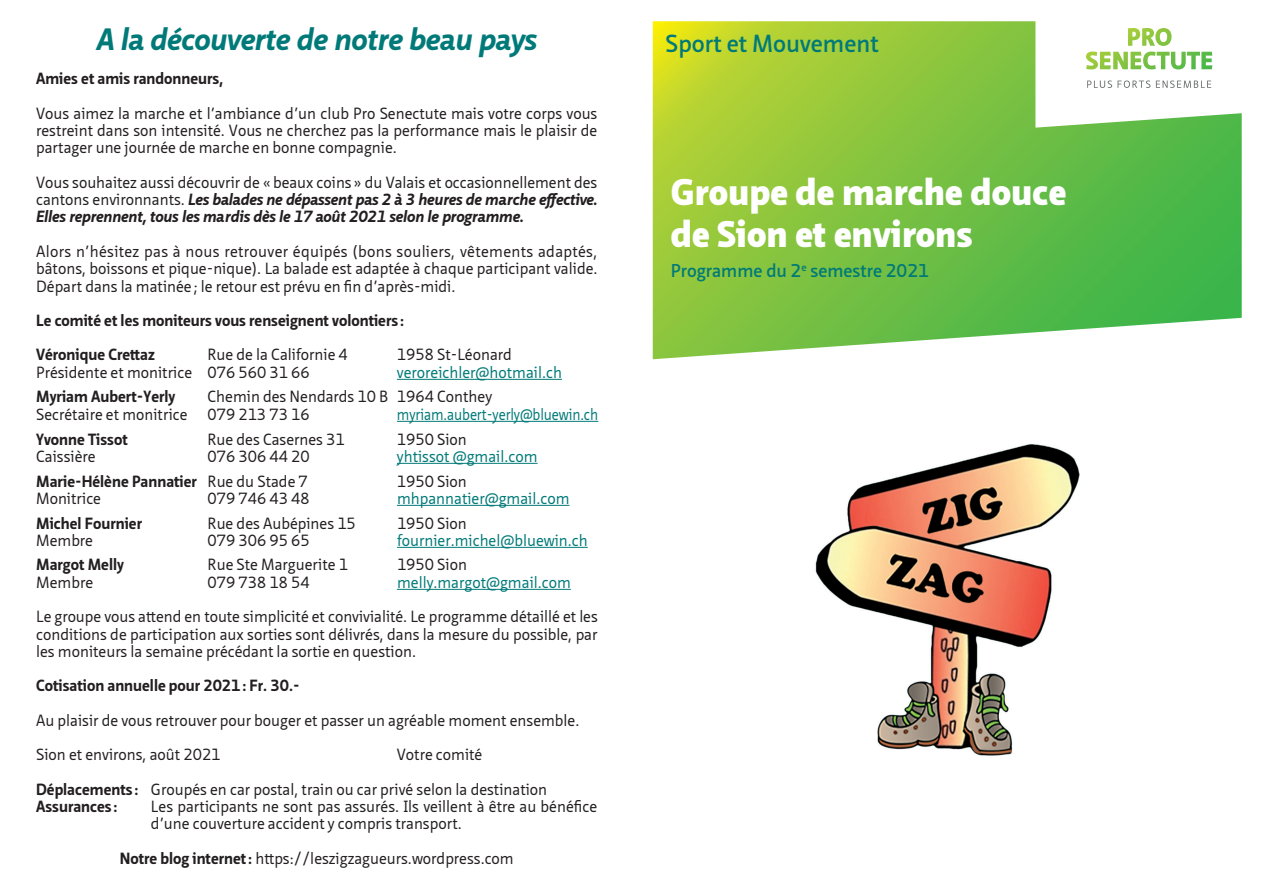
<style>
.page{position:relative;width:1263px;height:893px;background:#fff}
.page>*{position:absolute;margin:0;border:0;box-sizing:border-box;transform-origin:0 0}
.t1{font:900 36px/42px "Neue Sans Pro";color:#fff}
.t2{font:italic 700 30px "Neue Sans Pro";color:#007a78}
.t3{font:600 24px "Neue Sans Pro";color:#007a78}
.t4{font:600 18px "Neue Sans Pro";color:#007a78}
.t5{font:15.75px/17.2px "Neue Sans Pro";color:#231f20;text-align:justify}
.t6{font:700 15.75px/34.5px "Neue Sans Pro";color:#231f20}
.t7{font:italic 700 15.75px/17.2px "Neue Sans Pro";color:#231f20;text-align:justify}
.t8{font:15.75px "Neue Sans Pro";color:#007a78}
.t9{font:15.75px "Neue Sans Pro";color:#007a78;scale:.89 1}
.s1{font-weight:400;font-style:normal}
.s2{font-weight:400}
.s3{font-weight:700}
</style>
<div class="page">
<svg style="left:653px;top:21px;width:589px;height:295px;background:#7dc33f"></svg>
<svg style="left:652px;top:316px;width:590px;height:44px"></svg>
<hr style="left:397px;top:379px;width:165px;height:1px;background:#007a78">
<hr style="left:397px;top:421px;width:201px;height:1px;background:#007a78">
<hr style="left:397px;top:463px;width:141px;height:1px;background:#007a78">
<hr style="left:397px;top:505px;width:172px;height:1px;background:#007a78">
<hr style="left:397px;top:547px;width:191px;height:1px;background:#007a78">
<hr style="left:397px;top:589px;width:174px;height:1px;background:#007a78">
<img style="left:815px;top:444px;width:265px;height:312px">
<svg style="left:1035px;top:21px;width:207px;height:107px"></svg>
<h2 class="t2" style="left:97px;top:20px;width:442px">A la découverte de notre beau pays</h2>
<h3 class="t3" style="left:665px;top:28px;width:215px">Sport et Mouvement</h3>
<p class="t6" style="left:36px;top:61px;width:189px">Amies et amis randonneurs,</p>
<p class="t5" style="left:36px;top:105px;width:563px">Vous aimez la marche et l’ambiance d’un club Pro Senectute mais votre corps vous restreint dans son intensité. Vous ne cherchez pas la performance mais le plaisir de partager une journée de marche en bonne compagnie.</p>
<p class="t7" style="left:36px;top:174px;width:563px"><span class="s1">Vous souhaitez aussi découvrir de «beaux coins» du Valais et occasionnellement des cantons environnants.</span> Les balades ne dépassent pas 2 à 3 heures de marche effective.<br>Elles reprennent, tous les mardis dès le 17 août 2021 selon le programme.</p>
<p class="t5" style="left:36px;top:243px;width:563px">Alors n’hésitez pas à nous retrouver équipés (bons souliers, vêtements adaptés, bâtons, boissons et pique-nique). La balade est adaptée à chaque participant valide.<br>Départ dans la matinée; le retour est prévu en fin d’après-midi.</p>
<p class="t6" style="left:36px;top:303px;width:369px">Le comité et les moniteurs vous renseignent volontiers :<br>Véronique Crettaz</p>
<h1 class="t1" style="left:671px;top:171px;width:397px">Groupe de marche douce de Sion et environs</h1>
<p class="t4" style="left:671px;top:259px;width:260px">Programme du 2<sup>e</sup> semestre 2021</p>
<p class="t5" style="left:208px;top:346px;width:142px">Rue de la Californie 4</p>
<p class="t5" style="left:397px;top:346px;width:116px">1958 St-Léonard</p>
<p class="t5" style="left:36px;top:363px;width:275px">Présidente et monitrice 076 560 31 66</p>
<p class="t8" style="left:397px;top:362px;width:167px">veroreichler@hotmail.ch</p>
<p class="t6" style="left:36px;top:379px;width:141px">Myriam Aubert-Yerly</p>
<p class="t5" style="left:208px;top:388px;width:286px">Chemin des Nendards 10 B 1964 Conthey</p>
<p class="t5" style="left:36px;top:405px;width:153px">Secrétaire et monitrice</p>
<p class="t5" style="left:207px;top:405px;width:103px">079 213 73 16</p>
<p class="t9" style="left:397px;top:404px;width:228px">myriam.aubert-yerly@bluewin.ch</p>
<p class="t6" style="left:36px;top:421px;width:93px">Yvonne Tissot</p>
<p class="t5" style="left:208px;top:430px;width:139px">Rue des Casernes 31</p>
<p class="t5" style="left:397px;top:430px;width:71px">1950 Sion</p>
<p class="t5" style="left:36px;top:447px;width:61px">Caissière</p>
<p class="t5" style="left:208px;top:447px;width:104px">076 306 44 20</p>
<p class="t8" style="left:397px;top:446px;width:142px">yhtissot @gmail.com</p>
<p class="t6" style="left:36px;top:463px;width:273px">Marie-Hélène Pannatier <span class="s2">Rue du Stade 7</span></p>
<p class="t5" style="left:397px;top:472px;width:71px">1950 Sion</p>
<p class="t5" style="left:36px;top:489px;width:66px">Monitrice</p>
<p class="t5" style="left:208px;top:489px;width:104px">079 746 43 48</p>
<p class="t8" style="left:397px;top:488px;width:174px">mhpannatier@gmail.com</p>
<p class="t6" style="left:36px;top:505px;width:107px">Michel Fournier</p>
<p class="t5" style="left:208px;top:514px;width:150px">Rue des Aubépines 15</p>
<p class="t5" style="left:397px;top:514px;width:71px">1950 Sion</p>
<p class="t5" style="left:36px;top:531px;width:58px">Membre</p>
<p class="t5" style="left:208px;top:531px;width:104px">079 306 95 65</p>
<p class="t8" style="left:397px;top:530px;width:192px">fournier.michel@bluewin.ch</p>
<p class="t6" style="left:36px;top:547px;width:89px">Margot Melly</p>
<p class="t5" style="left:208px;top:556px;width:142px">Rue Ste Marguerite 1</p>
<p class="t5" style="left:397px;top:556px;width:71px">1950 Sion</p>
<p class="t5" style="left:36px;top:573px;width:58px">Membre</p>
<p class="t5" style="left:208px;top:573px;width:104px">079 738 18 54</p>
<p class="t8" style="left:397px;top:572px;width:175px">melly.margot@gmail.com</p>
<p class="t5" style="left:36px;top:608px;width:563px">Le groupe vous attend en toute simplicité et convivialité. Le programme détaillé et les conditions de participation aux sorties sont délivrés, dans la mesure du possible, par les moniteurs la semaine précédant la sortie en question.</p>
<p class="t6" style="left:36px;top:668px;width:265px">Cotisation annuelle pour 2021: Fr. 30.-</p>
<p class="t5" style="left:36px;top:703px;width:545px;line-height:34.5px">Au plaisir de vous retrouver pour bouger et passer un agréable moment ensemble.<br>Sion et environs, août 2021</p>
<p class="t5" style="left:36px;top:737px;width:513px;line-height:34.5px;text-indent:361px">Votre comité<br><span class="s3">Déplacements :</span> Groupés en car postal, train ou car privé selon la destination</p>
<p class="t6" style="left:36px;top:789px;width:83px">Assurances :</p>
<p class="t5" style="left:151px;top:798px;width:448px">Les participants ne sont pas assurés. Ils veillent à être au bénéfice d’une couverture accident y compris transport.</p>
<p class="t5" style="left:120px;top:849px;width:395px"><span class="s3">Notre blog internet:</span> https://leszigzagueurs.wordpress.com</p>
</div>
